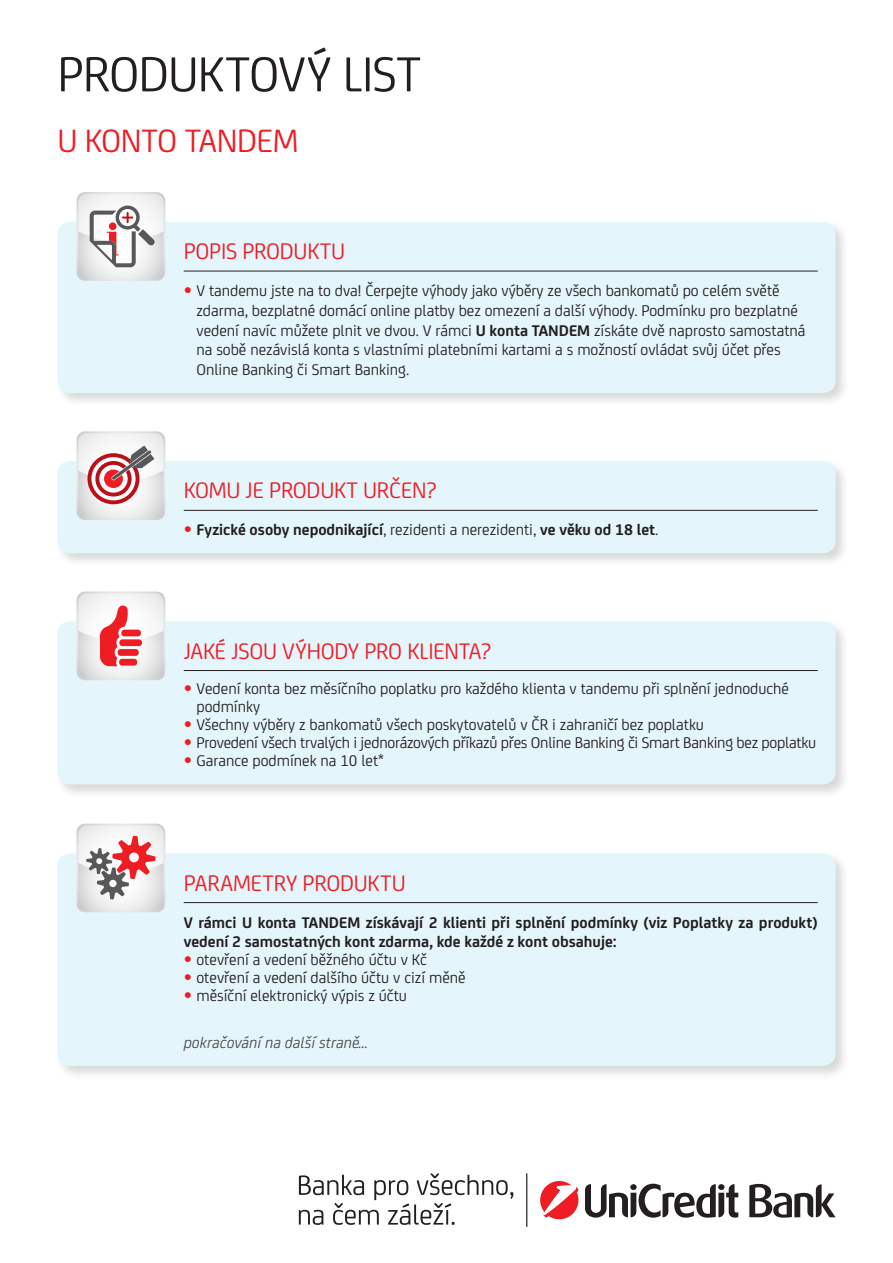
<style>
.page{position:relative;width:893px;height:1263px;background:#fff}
.page>*{position:absolute;margin:0;border:0;box-sizing:border-box;transform-origin:0 0}
.t1{font:52.5px "Uni Credit";letter-spacing:-.02em;color:#231f20}
.t2{font:34.5px "Uni Credit";letter-spacing:-.015em;color:#ee1d23}
.t3{font:24px "Uni Credit";letter-spacing:-.01em;color:#ee1d23}
.t4{font:16.5px/19.8px "Uni Credit";color:#231f20}
.t5{font:700 16.5px/19.8px "Uni Credit";color:#231f20}
.t6{font:italic 16.5px "Uni Credit";color:#4b4c4d}
.s1{font-family:"Helvetica Neue LT Pro";font-weight:700;color:#ee1d23}
.s2{font-weight:700}
.s3{font-family:"Helvetica Neue LT Pro";color:#ee1d23}
.s4{font-weight:400}
</style>
<div class="page">
<svg style="left:540px;top:1181px;width:38px;height:38px"></svg>
<svg style="left:585px;top:1184px;width:153px;height:33px"></svg>
<svg style="left:749px;top:1184px;width:87px;height:33px"></svg>
<svg style="left:299px;top:1173px;width:214px;height:52px"></svg>
<hr style="left:526px;top:1173px;width:1px;height:54px;background:#231f20">
<div style="left:55px;top:619px;width:795px;height:179px;background:#231f20;opacity:.17"></div>
<div style="left:57px;top:621px;width:779px;height:163px;background:#e5f5fc;border-radius:13px"></div>
<hr style="left:184px;top:670px;width:634px;height:1px;background:#231f20">
<svg style="left:77px;top:591px;width:88px;height:89px"></svg>
<div style="left:55px;top:220px;width:795px;height:187px;background:#231f20;opacity:.17"></div>
<div style="left:57px;top:222px;width:779px;height:171px;background:#e5f5fc;border-radius:13px"></div>
<hr style="left:184px;top:271px;width:634px;height:1px;background:#231f20">
<svg style="left:77px;top:192px;width:88px;height:89px"></svg>
<div style="left:109px;top:222px;width:7px;height:8px;background:#ee1d23;border-radius:50%"></div>
<div style="left:55px;top:459px;width:795px;height:109px;background:#231f20;opacity:.17"></div>
<div style="left:57px;top:461px;width:779px;height:92px;background:#e5f5fc;border-radius:13px"></div>
<hr style="left:184px;top:510px;width:634px;height:1px;background:#231f20">
<svg style="left:77px;top:431px;width:88px;height:89px"></svg>
<div style="left:55px;top:851px;width:795px;height:229px;background:#231f20;opacity:.17"></div>
<div style="left:57px;top:853px;width:779px;height:213px;background:#e5f5fc;border-radius:13px"></div>
<hr style="left:184px;top:902px;width:634px;height:1px;background:#231f20">
<svg style="left:77px;top:824px;width:88px;height:88px"></svg>
<h1 class="t1" style="left:57px;top:37px;width:365px">PRODUKTOVÝ LIST</h1>
<h2 class="t2" style="left:57px;top:116px;width:243px">U KONTO TANDEM</h2>
<h3 class="t3" style="left:184px;top:234px;width:163px">POPIS PRODUKTU</h3>
<p class="t4" style="left:196px;top:280px;width:611px;text-indent:-13px"><span class="s1">•</span> V tandemu jste na to dva! Čerpejte výhody jako výběry ze všech bankomatů po celém světě zdarma, bezplatné domácí online platby bez omezení a další výhody. Podmínku pro bezplatné vedení navíc můžete plnit ve dvou. V rámci <span class="s2">U konta TANDEM</span> získáte dvě naprosto samostatná na sobě nezávislá konta s vlastními platebními kartami a s možností ovládat svůj účet přes Online Banking či Smart Banking.</p>
<h3 class="t3" style="left:184px;top:473px;width:255px">KOMU JE PRODUKT URČEN?</h3>
<p class="t5" style="left:184px;top:519px;width:476px"><span class="s3">•</span> Fyzické osoby nepodnikající<span class="s4">, rezidenti a nerezidenti,</span> ve věku od 18 let<span class="s4">.</span></p>
<h3 class="t3" style="left:184px;top:634px;width:309px">JAKÉ JSOU VÝHODY PRO KLIENTA?</h3>
<p class="t4" style="left:196px;top:678px;width:594px;line-height:18px;text-indent:-13px"><span class="s1">•</span> Vedení konta bez měsíčního poplatku pro každého klienta v tandemu při splnění jednoduché podmínky</p>
<p class="t4" style="left:184px;top:713px;width:522px"><span class="s1">•</span> Všechny výběry z bankomatů všech poskytovatelů v ČR i zahraničí bez poplatku</p>
<p class="t4" style="left:184px;top:731px;width:634px"><span class="s1">•</span> Provedení všech trvalých i jednorázových příkazů přes Online Banking či Smart Banking bez poplatku</p>
<p class="t4" style="left:184px;top:749px;width:202px"><span class="s1">•</span> Garance podmínek na 10 let*</p>
<h3 class="t3" style="left:184px;top:866px;width:224px">PARAMETRY PRODUKTU</h3>
<p class="t5" style="left:184px;top:911px;width:635px">V rámci U konta TANDEM získávají 2 klienti při splnění podmínky (viz Poplatky za produkt) vedení 2 samostatných kont zdarma, kde každé z kont obsahuje:</p>
<p class="t4" style="left:184px;top:949px;width:245px"><span class="s1">•</span> otevření a vedení běžného účtu v Kč</p>
<p class="t4" style="left:184px;top:967px;width:283px"><span class="s1">•</span> otevření a vedení dalšího účtu v cizí měně</p>
<p class="t4" style="left:184px;top:985px;width:225px"><span class="s1">•</span> měsíční elektronický výpis z účtu</p>
<p class="t6" style="left:184px;top:1031px;width:187px">pokračování na další straně…</p>
</div>
